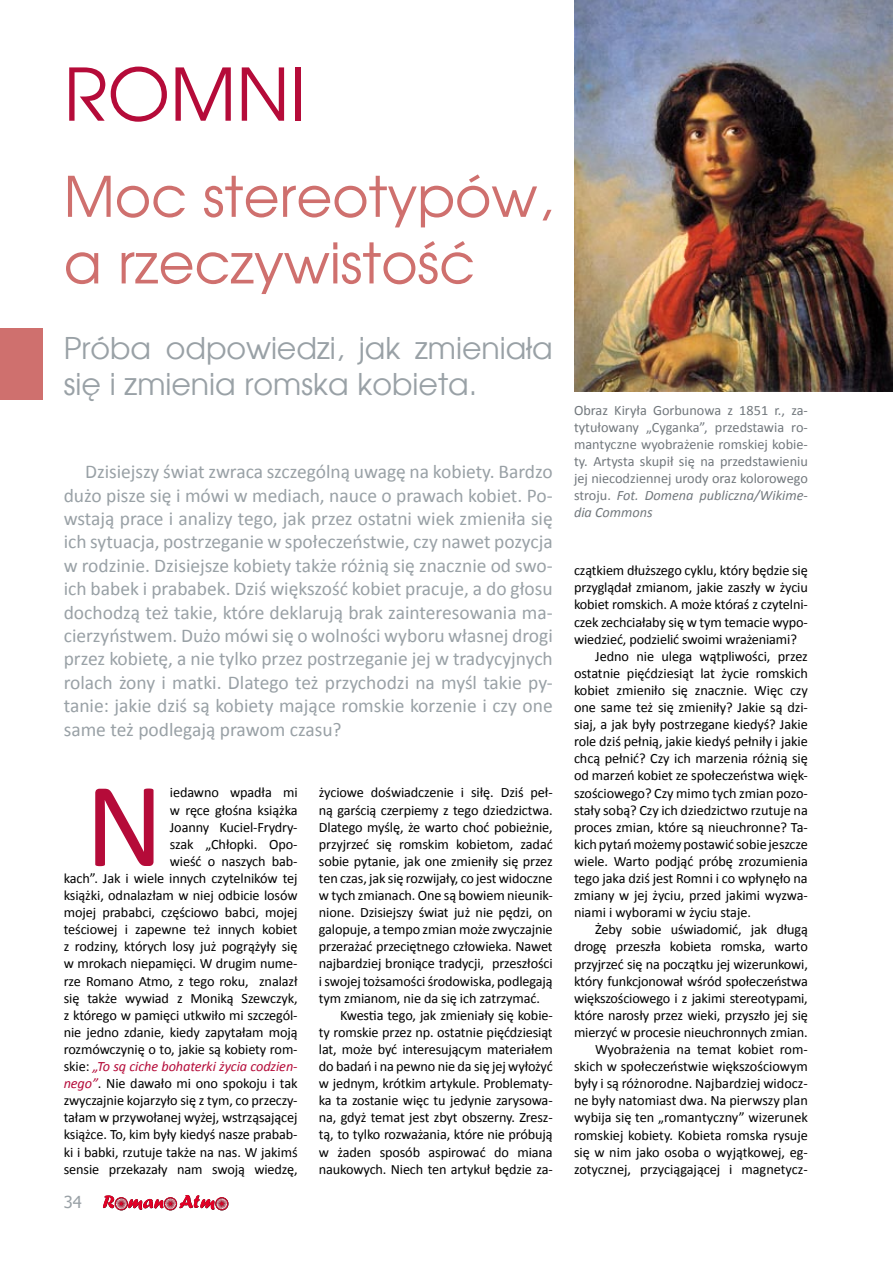
<style>
.page{position:relative;width:893px;height:1263px;background:#fff}
.page>*{position:absolute;margin:0;border:0;box-sizing:border-box;transform-origin:0 0}
.t1{font:121.95px "Calibri";color:#b50b39}
.t2{font:72px "Avalon";color:#b50b39}
.t3{font:55.5px/66.6px "Avalon";color:#cf706e}
.t4{font:30px/36px "Avalon";color:#99a1a6}
.t5{font:19.5px/23.4px "Calibri";color:#99a1a6;text-align:justify}
.t6{font:16.5px "Tahoma";color:#99a1a6}
.t7{font:14.25px/17.1px "Calibri";letter-spacing:-.01em;color:#000;text-align:right}
.t8{font:14.25px/17.1px "Calibri";color:#72787d;text-align:justify}
.s1{font-style:italic;color:#b50b39}
.s2{font-style:italic}
</style>
<div class="page">
<svg style="left:103px;top:1195px;width:125px;height:15px"></svg>
<div style="left:0;top:328px;width:43px;height:72px;background:#cf706e"></div>
<img style="left:574px;top:0;width:319px;height:391px">
<h2 class="t2" style="left:64px;top:52px;width:244px">ROMNI</h2>
<h3 class="t3" style="left:64px;top:163px;width:491px">Moc stereotypów, a rzeczywistość</h3>
<h3 class="t4" style="left:64px;top:330px;width:491px">Próba odpowiedzi, jak zmieniała się i zmienia romska kobieta.</h3>
<p class="t5" style="left:64px;top:459px;width:491px;text-indent:21px">Dzisiejszy świat zwraca szczególną uwagę na kobiety. Bardzo dużo pisze się i mówi w mediach, nauce o prawach kobiet. Po&shy;wstają prace i analizy tego, jak przez ostatni wiek zmieniła się ich sytuacja, postrzeganie w społeczeństwie, czy nawet pozycja w rodzinie. Dzisiejsze kobiety także różnią się znacznie od swo&shy;ich babek i prababek. Dziś większość kobiet pracuje, a do głosu dochodzą też takie, które deklarują brak zainteresowania ma&shy;cierzyństwem. Dużo mówi się o wolności wyboru własnej drogi przez kobietę, a nie tylko przez postrzeganie jej w tradycyjnych rolach żony i matki. Dlatego też przychodzi na myśl takie py&shy;tanie: jakie dziś są kobiety mające romskie korzenie i czy one same też podlegają prawom czasu?</p>
<p class="t7" style="left:64px;top:783px;width:235px">iedawno wpadła mi<br>w ręce głośna książka<br>Joanny Kuciel-Frydry-<br>szak „Chłopki. Opo-<br>wieść o naszych bab-<br>kach”. Jak i wiele innych czytelników tej książki, odnalazłam w niej odbicie losów mojej prababci, częściowo babci, mojej teściowej i zapewne też innych kobiet z rodziny, których losy już pogrążyły się w mrokach niepamięci. W drugim nume&shy;rze Romano Atmo, z tego roku, znalazł się także wywiad z Moniką Szewczyk, z którego w pamięci utkwiło mi szczegól&shy;nie jedno zdanie, kiedy zapytałam moją rozmówczynię o to, jakie są kobiety rom&shy;skie: <span class="s1">„To są ciche bohaterki życia codzien&shy;nego”</span>. Nie dawało mi ono spokoju i tak zwyczajnie kojarzyło się z tym, co przeczy&shy;tałam w przywołanej wyżej, wstrząsającej książce. To, kim były kiedyś nasze prabab&shy;ki i babki, rzutuje także na nas. W jakimś sensie przekazały nam swoją wiedzę,</p>
<h1 class="t1" style="left:85px;top:750px;width:80px">N</h1>
<p class="t6" style="left:64px;top:1190px;width:10px">34</p>
<p class="t7" style="left:319px;top:783px;width:235px">życiowe doświadczenie i siłę. Dziś peł-</p>
<p class="t7" style="left:319px;top:800px;width:235px">ną garścią czerpiemy z tego dziedzictwa.</p>
<p class="t7" style="left:319px;top:818px;width:235px">Dlatego myślę, że warto choć pobieżnie,</p>
<p class="t7" style="left:319px;top:835px;width:235px">przyjrzeć się romskim kobietom, zadać</p>
<p class="t7" style="left:319px;top:852px;width:235px">sobie pytanie, jak one zmieniły się przez</p>
<p class="t7" style="left:319px;top:869px;width:235px">ten czas, jak się rozwijały, co jest widoczne</p>
<p class="t7" style="left:319px;top:886px;width:235px">w tych zmianach. One są bowiem nieunik-</p>
<p class="t7" style="left:319px;top:903px;width:235px">nione. Dzisiejszy świat już nie pędzi, on</p>
<p class="t7" style="left:319px;top:920px;width:235px">galopuje, a tempo zmian może zwyczajnie</p>
<p class="t7" style="left:319px;top:937px;width:235px">przerażać przeciętnego człowieka. Nawet</p>
<p class="t7" style="left:319px;top:954px;width:235px">najbardziej broniące tradycji, przeszłości</p>
<p class="t7" style="left:319px;top:971px;width:235px">i swojej tożsamości środowiska, podlegają</p>
<p class="t7" style="left:319px;top:989px;width:223px">tym zmianom, nie da się ich zatrzymać.</p>
<p class="t7" style="left:340px;top:1006px;width:214px">Kwestia tego, jak zmieniały się kobie-</p>
<p class="t7" style="left:319px;top:1023px;width:235px">ty romskie przez np. ostatnie pięćdziesiąt</p>
<p class="t7" style="left:319px;top:1040px;width:235px">lat, może być interesującym materiałem</p>
<p class="t7" style="left:319px;top:1057px;width:235px">do badań i na pewno nie da się jej wyłożyć</p>
<p class="t7" style="left:319px;top:1074px;width:235px">w jednym, krótkim artykule. Problematy-</p>
<p class="t7" style="left:319px;top:1091px;width:235px">ka ta zostanie więc tu jedynie zarysowa-</p>
<p class="t7" style="left:319px;top:1108px;width:235px">na, gdyż temat jest zbyt obszerny. Zresz-</p>
<p class="t7" style="left:319px;top:1125px;width:235px">tą, to tylko rozważania, które nie próbują</p>
<p class="t7" style="left:319px;top:1142px;width:235px">w żaden sposób aspirować do miana</p>
<p class="t7" style="left:319px;top:1160px;width:235px">naukowych. Niech ten artykuł będzie za-</p>
<p class="t8" style="left:574px;top:401px;width:235px">Obraz Kiryła Gorbunowa z 1851 r., za&shy;tytułowany „Cyganka”, przedstawia ro&shy;mantyczne wyobrażenie romskiej kobie&shy;ty. Artysta skupił się na przedstawieniu jej niecodziennej urody oraz kolorowego stroju. <span class="s2">Fot. Domena publiczna/Wikime&shy;dia Commons</span></p>
<p class="t7" style="left:574px;top:561px;width:235px">czątkiem dłuższego cyklu, który będzie się</p>
<p class="t7" style="left:574px;top:578px;width:235px">przyglądał zmianom, jakie zaszły w życiu</p>
<p class="t7" style="left:574px;top:595px;width:235px">kobiet romskich. A może któraś z czytelni-</p>
<p class="t7" style="left:574px;top:612px;width:235px">czek zechciałaby się w tym temacie wypo-</p>
<p class="t7" style="left:574px;top:630px;width:224px">wiedzieć, podzielić swoimi wrażeniami?</p>
<p class="t7" style="left:595px;top:647px;width:214px">Jedno nie ulega wątpliwości, przez</p>
<p class="t7" style="left:574px;top:664px;width:235px">ostatnie pięćdziesiąt lat życie romskich</p>
<p class="t7" style="left:574px;top:681px;width:235px">kobiet zmieniło się znacznie. Więc czy</p>
<p class="t7" style="left:574px;top:698px;width:235px">one same też się zmieniły? Jakie są dzi-</p>
<p class="t7" style="left:574px;top:715px;width:235px">siaj, a jak były postrzegane kiedyś? Jakie</p>
<p class="t7" style="left:574px;top:732px;width:235px">role dziś pełnią, jakie kiedyś pełniły i jakie</p>
<p class="t7" style="left:574px;top:749px;width:235px">chcą pełnić? Czy ich marzenia różnią się</p>
<p class="t7" style="left:574px;top:766px;width:235px">od marzeń kobiet ze społeczeństwa więk-</p>
<p class="t7" style="left:574px;top:783px;width:235px">szościowego? Czy mimo tych zmian pozo-</p>
<p class="t7" style="left:574px;top:801px;width:235px">stały sobą? Czy ich dziedzictwo rzutuje na</p>
<p class="t7" style="left:574px;top:818px;width:235px">proces zmian, które są nieuchronne? Ta-</p>
<p class="t7" style="left:574px;top:835px;width:235px">kich pytań możemy postawić sobie jeszcze</p>
<p class="t7" style="left:574px;top:852px;width:235px">wiele. Warto podjąć próbę zrozumienia</p>
<p class="t7" style="left:574px;top:869px;width:235px">tego jaka dziś jest Romni i co wpłynęło na</p>
<p class="t7" style="left:574px;top:886px;width:235px">zmiany w jej życiu, przed jakimi wyzwa-</p>
<p class="t7" style="left:574px;top:903px;width:178px">niami i wyborami w życiu staje.</p>
<p class="t7" style="left:595px;top:920px;width:214px">Żeby sobie uświadomić, jak długą</p>
<p class="t7" style="left:574px;top:937px;width:235px">drogę przeszła kobieta romska, warto</p>
<p class="t7" style="left:574px;top:954px;width:235px">przyjrzeć się na początku jej wizerunkowi,</p>
<p class="t7" style="left:574px;top:972px;width:235px">który funkcjonował wśród społeczeństwa</p>
<p class="t7" style="left:574px;top:989px;width:235px">większościowego i z jakimi stereotypami,</p>
<p class="t7" style="left:574px;top:1006px;width:235px">które narosły przez wieki, przyszło jej się</p>
<p class="t7" style="left:574px;top:1023px;width:235px">mierzyć w procesie nieuchronnych zmian.</p>
<p class="t7" style="left:595px;top:1040px;width:214px">Wyobrażenia na temat kobiet rom-</p>
<p class="t7" style="left:574px;top:1057px;width:235px">skich w społeczeństwie większościowym</p>
<p class="t7" style="left:574px;top:1074px;width:235px">były i są różnorodne. Najbardziej widocz-</p>
<p class="t7" style="left:574px;top:1091px;width:235px">ne były natomiast dwa. Na pierwszy plan</p>
<p class="t7" style="left:574px;top:1108px;width:235px">wybija się ten „romantyczny” wizerunek</p>
<p class="t7" style="left:574px;top:1125px;width:235px">romskiej kobiety. Kobieta romska rysuje</p>
<p class="t7" style="left:574px;top:1143px;width:235px">się w nim jako osoba o wyjątkowej, eg-</p>
<p class="t7" style="left:574px;top:1160px;width:235px">zotycznej, przyciągającej i magnetycz-</p>
</div>
